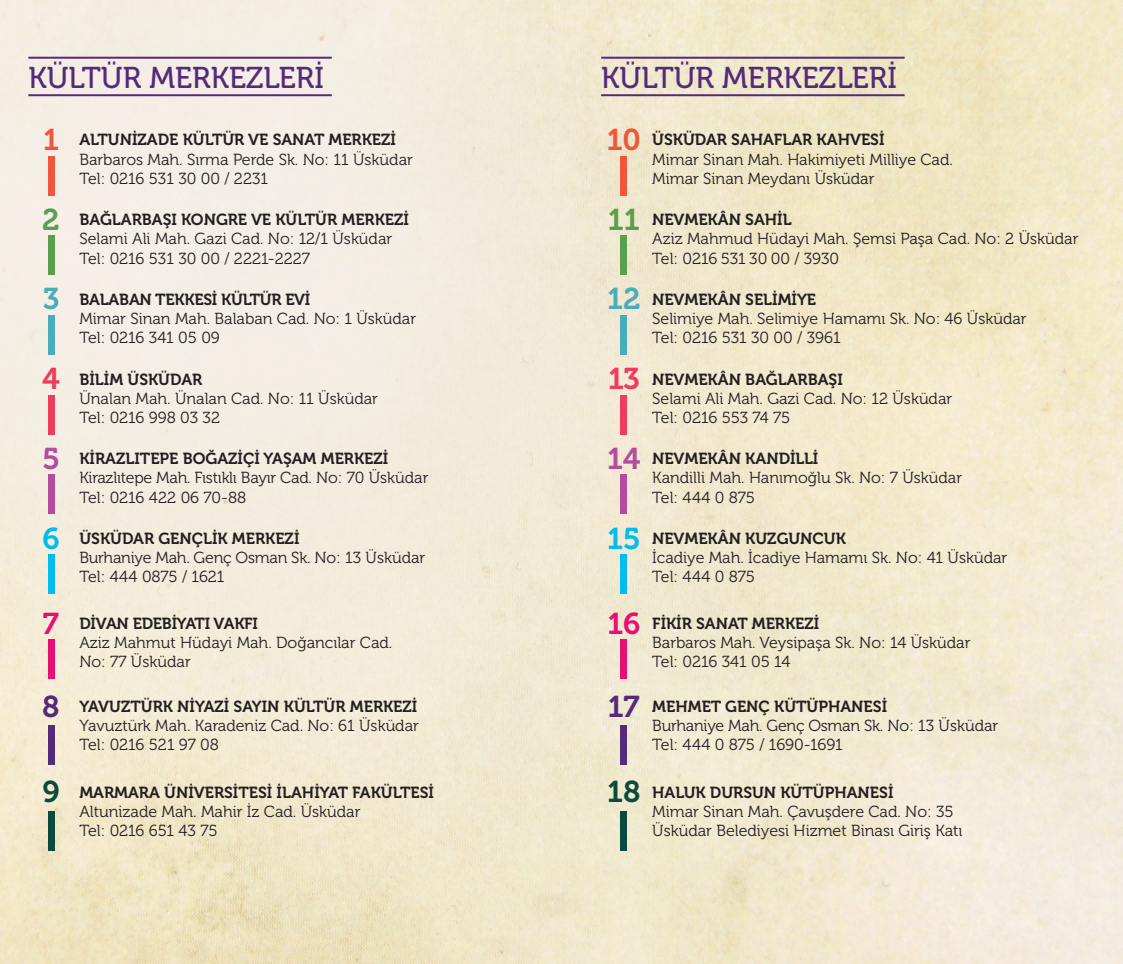
<style>
.page{position:relative;width:1123px;height:964px;background:#fff}
.page>*{position:absolute;margin:0;border:0;box-sizing:border-box;transform-origin:0 0}
.t1{font:30px "Museo 500";color:#542a7b}
.t2{font:30px "Museo 700";color:#f0563b}
.t3{font:30px "Museo 700";color:#59a04c}
.t4{font:30px "Museo 700";color:#47adbd}
.t5{font:30px "Museo 700";color:#ee3c5c}
.t6{font:30px "Museo 700";color:#b34c9d}
.t7{font:30px "Museo 700";color:#01bcec}
.t8{font:30px "Museo 700";color:#e70e74}
.t9{font:30px "Museo 700";color:#542a7b}
.t10{font:30px "Museo 700";color:#0a4b3e}
.t11{font:16px/19.2px "Museo 300";color:#231f20}
.t12{font:16px "Museo 700";color:#231f20}
.s1{font-family:"Museo 700"}
</style>
<div class="page">
<img style="left:0;top:0;width:1123px;height:964px">
<hr style="left:601px;top:57px;width:303px;height:2px;background:#542a7b">
<hr style="left:601px;top:94px;width:303px;height:2px;background:#542a7b">
<hr style="left:28px;top:57px;width:304px;height:2px;background:#542a7b">
<hr style="left:28px;top:94px;width:304px;height:2px;background:#542a7b">
<div style="left:48px;top:156px;width:6px;height:39px;background:#f0563b"></div>
<div style="left:48px;top:235px;width:6px;height:40px;background:#59a04c"></div>
<div style="left:48px;top:315px;width:6px;height:40px;background:#47adbd"></div>
<div style="left:48px;top:395px;width:6px;height:40px;background:#ee3c5c"></div>
<div style="left:48px;top:475px;width:6px;height:39px;background:#b34c9d"></div>
<div style="left:48px;top:554px;width:6px;height:40px;background:#01bcec"></div>
<div style="left:48px;top:639px;width:6px;height:40px;background:#e70e74"></div>
<div style="left:48px;top:725px;width:6px;height:40px;background:#542a7b"></div>
<div style="left:48px;top:811px;width:6px;height:39px;background:#0a4b3e"></div>
<div style="left:620px;top:156px;width:7px;height:39px;background:#f0563b"></div>
<div style="left:620px;top:235px;width:7px;height:40px;background:#59a04c"></div>
<div style="left:620px;top:315px;width:7px;height:40px;background:#47adbd"></div>
<div style="left:620px;top:395px;width:7px;height:40px;background:#ee3c5c"></div>
<div style="left:620px;top:475px;width:7px;height:39px;background:#b34c9d"></div>
<div style="left:620px;top:554px;width:7px;height:40px;background:#01bcec"></div>
<div style="left:620px;top:639px;width:7px;height:40px;background:#e70e74"></div>
<div style="left:620px;top:725px;width:7px;height:40px;background:#542a7b"></div>
<div style="left:620px;top:811px;width:7px;height:39px;background:#0a4b3e"></div>
<p class="t1" style="left:28px;top:61px;width:297px">KÜLTÜR MERKEZLERİ</p>
<p class="t1" style="left:601px;top:61px;width:297px">KÜLTÜR MERKEZLERİ</p>
<p class="t2" style="left:43px;top:123px;width:17px">1</p>
<p class="t12" style="left:79px;top:131px;width:318px">ALTUNİZADE KÜLTÜR VE SANAT MERKEZİ</p>
<p class="t11" style="left:79px;top:150px;width:335px">Barbaros Mah. Sırma Perde Sk. No: 11 Üsküdar</p>
<p class="t11" style="left:79px;top:169px;width:190px">Tel: 0216 531 30 00 / 2231</p>
<p class="t3" style="left:42px;top:203px;width:19px">2</p>
<p class="t12" style="left:79px;top:211px;width:331px">BAĞLARBAŞI KONGRE VE KÜLTÜR MERKEZİ</p>
<p class="t11" style="left:79px;top:229px;width:314px">Selami Ali Mah. Gazi Cad. No: 12/1 Üsküdar</p>
<p class="t11" style="left:79px;top:249px;width:232px">Tel: 0216 531 30 00 / 2221-2227</p>
<p class="t4" style="left:43px;top:282px;width:18px">3</p>
<p class="t12" style="left:79px;top:290px;width:232px">BALABAN TEKKESİ KÜLTÜR EVİ</p>
<p class="t11" style="left:79px;top:309px;width:338px">Mimar Sinan Mah. Balaban Cad. No: 1 Üsküdar</p>
<p class="t11" style="left:79px;top:328px;width:142px">Tel: 0216 341 05 09</p>
<p class="t5" style="left:42px;top:362px;width:19px">4</p>
<p class="t12" style="left:79px;top:370px;width:124px">BİLİM ÜSKÜDAR</p>
<p class="t11" style="left:79px;top:389px;width:300px">Ünalan Mah. Ünalan Cad. No: 11 Üsküdar</p>
<p class="t11" style="left:79px;top:408px;width:142px">Tel: 0216 998 03 32</p>
<p class="t6" style="left:42px;top:442px;width:19px">5</p>
<p class="t12" style="left:79px;top:450px;width:310px">KİRAZLITEPE BOĞAZİÇİ YAŞAM MERKEZİ</p>
<p class="t11" style="left:79px;top:469px;width:350px">Kirazlıtepe Mah. Fıstıklı Bayır Cad. No: 70 Üsküdar<br>Tel: 0216 422 06 70-88</p>
<p class="t7" style="left:42px;top:521px;width:19px">6</p>
<p class="t12" style="left:79px;top:529px;width:221px">ÜSKÜDAR GENÇLİK MERKEZİ</p>
<p class="t11" style="left:79px;top:548px;width:347px">Burhaniye Mah. Genç Osman Sk. No: 13 Üsküdar</p>
<p class="t11" style="left:79px;top:567px;width:147px">Tel: 444 0875 / 1621</p>
<p class="t8" style="left:43px;top:606px;width:18px">7</p>
<p class="t12" style="left:79px;top:614px;width:180px">DİVAN EDEBİYATI VAKFI</p>
<p class="t11" style="left:79px;top:633px;width:314px">Aziz Mahmut Hüdayi Mah. Doğancılar Cad.</p>
<p class="t11" style="left:79px;top:653px;width:113px">No: 77 Üsküdar</p>
<p class="t9" style="left:42px;top:689px;width:19px">8</p>
<p class="t12" style="left:79px;top:697px;width:339px">YAVUZTÜRK NİYAZİ SAYIN KÜLTÜR MERKEZİ</p>
<p class="t11" style="left:79px;top:716px;width:341px">Yavuztürk Mah. Karadeniz Cad. No: 61 Üsküdar</p>
<p class="t11" style="left:79px;top:735px;width:141px">Tel: 0216 521 97 08</p>
<p class="t10" style="left:42px;top:775px;width:19px">9</p>
<p class="t11" style="left:79px;top:783px;width:356px"><span class="s1">MARMARA ÜNİVERSİTESİ İLAHİYAT FAKÜLTESİ<br></span>Altunizade Mah. Mahir İz Cad. Üsküdar<br>Tel: 0216 651 43 75</p>
<p class="t2" style="left:607px;top:123px;width:35px">10</p>
<p class="t12" style="left:652px;top:131px;width:234px">ÜSKÜDAR SAHAFLAR KAHVESİ</p>
<p class="t11" style="left:652px;top:150px;width:302px">Mimar Sinan Mah. Hakimiyeti Milliye Cad.</p>
<p class="t11" style="left:652px;top:169px;width:224px">Mimar Sinan Meydanı Üsküdar</p>
<p class="t3" style="left:608px;top:203px;width:33px">11</p>
<p class="t12" style="left:652px;top:211px;width:141px">NEVMEKÂN SAHİL</p>
<p class="t11" style="left:652px;top:229px;width:428px">Aziz Mahmud Hüdayi Mah. Şemsi Paşa Cad. No: 2 Üsküdar</p>
<p class="t11" style="left:652px;top:249px;width:188px">Tel: 0216 531 30 00 / 3930</p>
<p class="t4" style="left:607px;top:282px;width:35px">12</p>
<p class="t12" style="left:652px;top:290px;width:165px">NEVMEKÂN SELİMİYE</p>
<p class="t11" style="left:652px;top:309px;width:376px">Selimiye Mah. Selimiye Hamamı Sk. No: 46 Üsküdar</p>
<p class="t11" style="left:652px;top:328px;width:190px">Tel: 0216 531 30 00 / 3961</p>
<p class="t5" style="left:608px;top:362px;width:33px">13</p>
<p class="t12" style="left:652px;top:370px;width:192px">NEVMEKÂN BAĞLARBAŞI</p>
<p class="t11" style="left:652px;top:389px;width:301px">Selami Ali Mah. Gazi Cad. No: 12 Üsküdar</p>
<p class="t11" style="left:652px;top:408px;width:140px">Tel: 0216 553 74 75</p>
<p class="t6" style="left:607px;top:442px;width:35px">14</p>
<p class="t12" style="left:652px;top:450px;width:168px">NEVMEKÂN KANDİLLİ</p>
<p class="t11" style="left:652px;top:469px;width:311px">Kandilli Mah. Hanımoğlu Sk. No: 7 Üsküdar</p>
<p class="t11" style="left:652px;top:488px;width:104px">Tel: 444 0 875</p>
<p class="t7" style="left:607px;top:521px;width:35px">15</p>
<p class="t12" style="left:652px;top:529px;width:195px">NEVMEKÂN KUZGUNCUK</p>
<p class="t11" style="left:652px;top:548px;width:356px">İcadiye Mah. İcadiye Hamamı Sk. No: 41 Üsküdar</p>
<p class="t11" style="left:652px;top:567px;width:104px">Tel: 444 0 875</p>
<p class="t8" style="left:607px;top:606px;width:34px">16</p>
<p class="t12" style="left:652px;top:614px;width:169px">FİKİR SANAT MERKEZİ</p>
<p class="t11" style="left:652px;top:633px;width:320px">Barbaros Mah. Veysipaşa Sk. No: 14 Üsküdar</p>
<p class="t11" style="left:652px;top:653px;width:140px">Tel: 0216 341 05 14</p>
<p class="t9" style="left:608px;top:689px;width:33px">17</p>
<p class="t12" style="left:652px;top:697px;width:236px">MEHMET GENÇ KÜTÜPHANESİ</p>
<p class="t11" style="left:652px;top:716px;width:348px">Burhaniye Mah. Genç Osman Sk. No: 13 Üsküdar</p>
<p class="t11" style="left:652px;top:735px;width:192px">Tel: 444 0 875 / 1690-1691</p>
<p class="t10" style="left:607px;top:775px;width:35px">18</p>
<p class="t12" style="left:652px;top:783px;width:243px">HALUK DURSUN KÜTÜPHANESİ</p>
<p class="t11" style="left:652px;top:802px;width:303px">Mimar Sinan Mah. Çavuşdere Cad. No: 35</p>
<p class="t11" style="left:652px;top:821px;width:312px">Üsküdar Belediyesi Hizmet Binası Giriş Katı</p>
</div>
